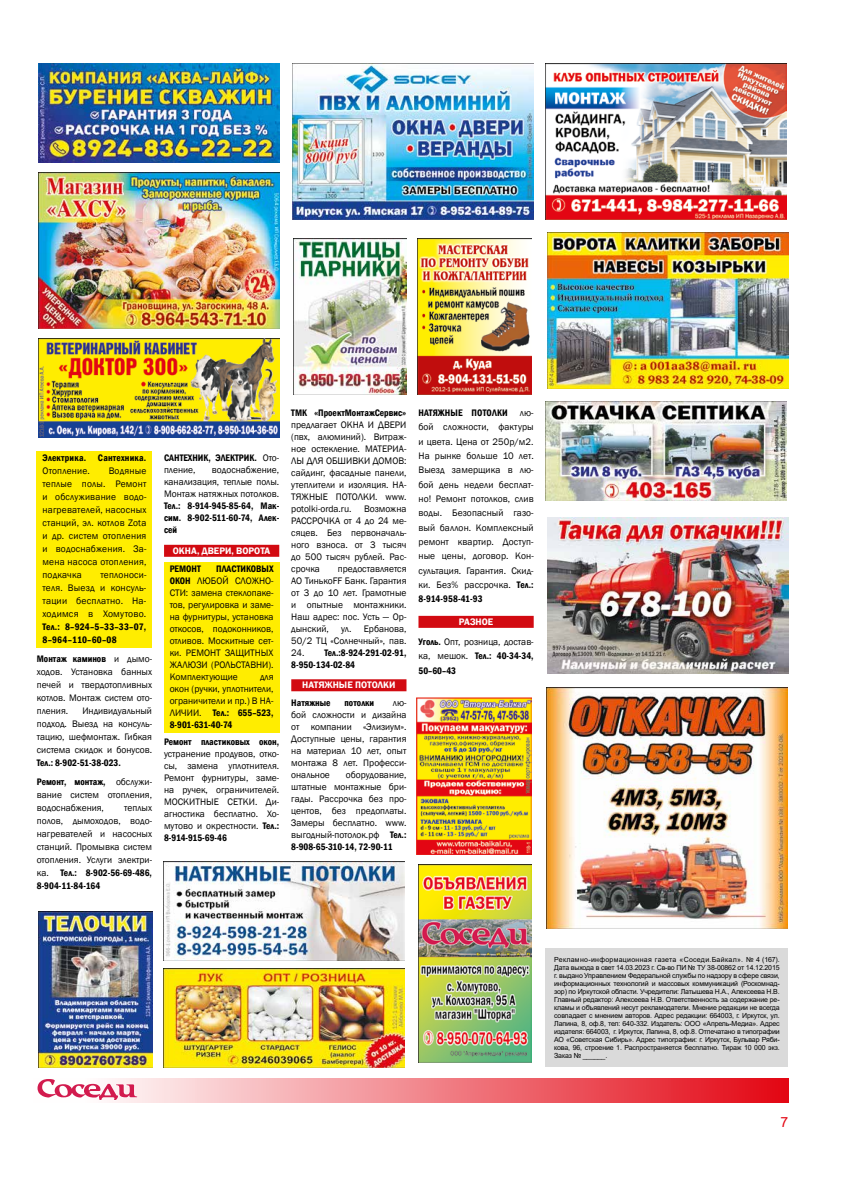
<style>
.page{position:relative;width:842px;height:1191px;background:#fff}
.page>*{position:absolute;margin:0;border:0;box-sizing:border-box;transform-origin:0 0}
.t1{font:14px "Arial";color:#e30613}
.t2{font:9.7px/12px "Franklin Gothic";color:#000;text-align:justify}
.t3{font:600 condensed 9.7px/12px "Franklin Gothic";color:#000}
.t4{font:600 condensed 9.7px/13px "Franklin Gothic";letter-spacing:.02em;color:#000}
.t5{font:600 9.7px "Franklin Gothic";color:#fff}
.t6{font:9.7px "Franklin Gothic";letter-spacing:.02em;color:#000}
.t7{font:7px/8px "Arial MT2";letter-spacing:-.02em;color:#000;text-align:justify}
.s1{font-weight:600;font-stretch:condensed}
.s2{font-weight:400;font-stretch:normal}
.s3{font-weight:600;color:#fff}
</style>
<div class="page">
<div style="left:33px;top:1078px;width:755px;height:24px;background:linear-gradient(to right,#fff,#e30613)"></div>
<svg style="left:37px;top:1078px;width:101px;height:22px"></svg>
<div style="left:37px;top:452px;width:115px;height:196px;background:#ffed00"></div>
<div style="left:164px;top:545px;width:115px;height:12px;background:#d20a11"></div>
<div style="left:164px;top:562px;width:115px;height:170px;background:#ffed00"></div>
<div style="left:291px;top:679px;width:115px;height:12px;background:#d20a11"></div>
<div style="left:418px;top:616px;width:116px;height:12px;background:#d20a11"></div>
<div style="left:546px;top:948px;width:242px;height:118px;background:#dadada"></div>
<img style="left:547px;top:517px;width:241px;height:156px">
<img style="left:546px;top:688px;width:241px;height:241px">
<img style="left:418px;top:239px;width:113px;height:156px">
<img style="left:38px;top:339px;width:241px;height:99px">
<img style="left:546px;top:401px;width:241px;height:100px">
<img style="left:293px;top:64px;width:241px;height:156px">
<img style="left:38px;top:64px;width:241px;height:99px">
<img style="left:547px;top:232px;width:241px;height:156px">
<img style="left:164px;top:968px;width:241px;height:99px">
<img style="left:164px;top:861px;width:241px;height:99px">
<img style="left:546px;top:64px;width:241px;height:156px">
<img style="left:417px;top:697px;width:114px;height:157px">
<img style="left:293px;top:239px;width:113px;height:156px">
<img style="left:39px;top:911px;width:113px;height:156px">
<img style="left:39px;top:172px;width:241px;height:156px">
<img style="left:418px;top:864px;width:114px;height:198px">
<p class="t4" style="left:43px;top:451px;width:105px">Электрика. Сантехника.</p>
<p class="t6" style="left:43px;top:465px;width:49px">Отопление.</p>
<p class="t2" style="left:43px;top:465px;width:105px;line-height:13px;text-indent:66px">Водяные теплые полы. Ремонт и обслуживание водо&shy;нагревателей, насосных станций, эл. котлов Zota и др. систем отопления и водоснабжения. За&shy;мена насоса отопления, подкачка</p>
<p class="t2" style="left:43px;top:569px;width:105px;line-height:13px;text-indent:58px">теплоноси&shy;теля. Выезд и консуль&shy;тации бесплатно. На&shy;ходимся в Хомутово.</p>
<p class="t4" style="left:43px;top:620px;width:105px">Тел.: 8–924–5–33–33–07,<br>8–964–110–60–08</p>
<p class="t2" style="left:37px;top:652px;width:117px;line-height:13px"><span class="s1">Монтаж каминов</span> и дымо&shy;ходов. Установка банных печей и твердотопливных котлов. Монтаж систем ото&shy;пления.</p>
<p class="t2" style="left:37px;top:704px;width:117px;line-height:13px;text-indent:46px">Индивидуальный подход. Выезд на консуль&shy;тацию, шефмонтаж. Гибкая система скидок и бонусов.</p>
<p class="t3" style="left:37px;top:753px;width:117px;line-height:18.7px">Тел.: 8-902-51-38-023.<br>Ремонт, монтаж, <span class="s2">обслужи-</span></p>
<p class="t2" style="left:37px;top:788px;width:117px;line-height:13px">вание систем отопления, водоснабжения,</p>
<p class="t2" style="left:37px;top:801px;width:117px;line-height:13px;text-indent:87px">теплых полов, дымоходов, водо&shy;нагревателей и насосных станций. Промывка систем отопления. Услуги электри&shy;ка. <span class="s1">Тел.: 8-902-56-69-486, 8-904-11-84-164</span></p>
<p class="t3" style="left:164px;top:452px;width:117px">САНТЕХНИК, ЭЛЕКТРИК. <span class="s2">Ото&shy;пление,</span></p>
<p class="t2" style="left:164px;top:464px;width:117px;text-indent:48px">водоснабжение, канализация, теплые полы.<br>Монтаж натяжных потолков.</p>
<p class="t3" style="left:164px;top:500px;width:117px;text-align:justify">Тел.: 8-914-945-85-64, Мак&shy;сим. 8-902-511-60-74, Алек&shy;сей</p>
<p class="t5" style="left:173px;top:545px;width:99px">ОКНА, ДВЕРИ, ВОРОТА</p>
<p class="t3" style="left:170px;top:562px;width:33px">РЕМОНТ</p>
<p class="t2" style="left:170px;top:562px;width:105px;text-indent:47px"><span class="s1">ПЛАСТИКОВЫХ ОКОН</span> ЛЮБОЙ СЛОЖНО-СТИ: замена стеклопаке&shy;тов, регулировка и заме&shy;на фурнитуры, установка откосов, подоконников, отливов. Москитные сет&shy;ки. РЕМОНТ ЗАЩИТНЫХ ЖАЛЮЗИ (РОЛЬСТАВНИ).<br>Комплектующие</p>
<p class="t2" style="left:170px;top:670px;width:105px;text-indent:90px">для окон (ручки, уплотнители, ограничители и пр.) В НА-ЛИЧИИ. <span class="s1">Тел.: 655–523, 8-901-631-40-74</span></p>
<p class="t3" style="left:164px;top:736px;width:117px">Ремонт пластиковых окон,</p>
<p class="t2" style="left:164px;top:748px;width:117px">устранение продувов, отко&shy;сы, замена уплотнителя.<br>Ремонт фурнитуры, заме&shy;на ручек, ограничителей.<br>МОСКИТНЫЕ СЕТКИ. Ди&shy;агностика бесплатно. Хо&shy;мутово и окрестности. <span class="s1">Тел.:<br>8-914-915-69-46</span></p>
<p class="t3" style="left:291px;top:406px;width:117px">ТМК «ПроектМонтажСервис»</p>
<p class="t2" style="left:291px;top:419px;width:117px">предлагает ОКНА И ДВЕРИ (пвх, алюминий). Витраж&shy;ное остекление. МАТЕРИА-ЛЫ ДЛЯ ОБШИВКИ ДОМОВ: сайдинг, фасадные панели, утеплители и изоляция. НА-ТЯЖНЫЕ ПОТОЛКИ. www. potolki-orda.ru.</p>
<p class="t2" style="left:291px;top:503px;width:117px;text-indent:73px">Возможна РАССРОЧКА от 4 до 24 ме&shy;сяцев. Без первоначаль&shy;ного взноса. от 3 тысяч до 500 тысяч рублей. Рас&shy;срочка</p>
<p class="t2" style="left:291px;top:563px;width:117px;text-indent:47px">предоставляется АО ТинькоFF Банк. Гарантия от 3 до 10 лет. Грамотные и опытные монтажники.<br>Наш адрес: пос. Усть — Ор&shy;дынский,</p>
<p class="t2" style="left:291px;top:623px;width:117px;text-align:right">ул. Ербанова,<br>50/2 ТЦ «Солнечный», пав.</p>
<p class="t3" style="left:291px;top:646px;width:117px"><span class="s2">24.</span> Тел.:8-924-291-02-91,<br>8-950-134-02-84</p>
<p class="t5" style="left:302px;top:679px;width:95px">НАТЯЖНЫЕ ПОТОЛКИ</p>
<p class="t3" style="left:291px;top:696px;width:41px">Натяжные</p>
<p class="t3" style="left:344px;top:696px;width:31px">потолки</p>
<p class="t2" style="left:291px;top:697px;width:117px;text-indent:102px">лю&shy;бой сложности и дизайна от компании «Элизиум».<br>Доступные цены, гарантия на материал 10 лет, опыт монтажа 8 лет. Професси&shy;ональное</p>
<p class="t2" style="left:291px;top:769px;width:117px;text-indent:55px">оборудование, штатные монтажные бри&shy;гады. Рассрочка без про&shy;центов, без предоплаты.<br>Замеры бесплатно. www. выгодный-потолок.рф <span class="s1">Тел.:<br>8-908-65-310-14, 72-90-11</span></p>
<p class="t2" style="left:418px;top:406px;width:117px;line-height:14.3px"><span class="s1">НАТЯЖНЫЕ ПОТОЛКИ</span> лю&shy;бой сложности, фактуры и цвета. Цена от 250р/м2.<br>На рынке больше 10 лет.<br>Выезд замерщика в лю&shy;бой день недели бесплат&shy;но! Ремонт потолков, слив воды. Безопасный газо&shy;вый баллон. Комплексный ремонт квартир. Доступ&shy;ные цены, договор. Кон&shy;сультация. Гарантия. Скид&shy;ки. Без% рассрочка. <span class="s1">Тел.:<br>8-914-958-41-93</span></p>
<p class="t2" style="left:418px;top:612px;width:117px;line-height:20px;text-align:center"><span class="s3">РАЗНОЕ<br></span><span class="s1">Уголь.</span> Опт, розница, достав-</p>
<p class="t3" style="left:418px;top:649px;width:117px;line-height:14.3px"><span class="s2">ка, мешок.</span> Тел.: 40-34-34,<br>50–60–43</p>
<p class="t7" style="left:554px;top:955px;width:227px">Рекламно-информационная газета «Соседи.Байкал». № 4 (167).<br>Дата выхода в свет 14.03.2023 г. Cв-во ПИ № ТУ 38-00862 от 14.12.2015 г. выдано Управлением Федеральной службы по надзору в сфере связи, информационных технологий и массовых коммуникаций (Роскомнад&shy;зор) по Иркутской области. Учредители: Латышева Н.А., Алексеева Н.В.<br>Главный редактор: Алексеева Н.В. Ответственность за содержание ре&shy;кламы и объявлений несут рекламодатели. Мнение редакции не всегда совпадает с мнением авторов. Адрес редакции: 664003, г. Иркутск, ул.<br>Лапина, 8, оф.8, тел: 640-332. Издатель: ООО «Апрель-Медиа». Адрес издателя: 664003, г. Иркутск, Лапина, 8, оф.8. Отпечатано в типографии АО «Советская Сибирь». Адрес типографии: г. Иркутск, Бульвар Ряби&shy;кова, 96, строение 1. Распространяется бесплатно. Тираж 10 000 экз.<br>Заказ № ______.</p>
<h1 class="t1" style="left:780px;top:1112px;width:9px">7</h1>
</div>
